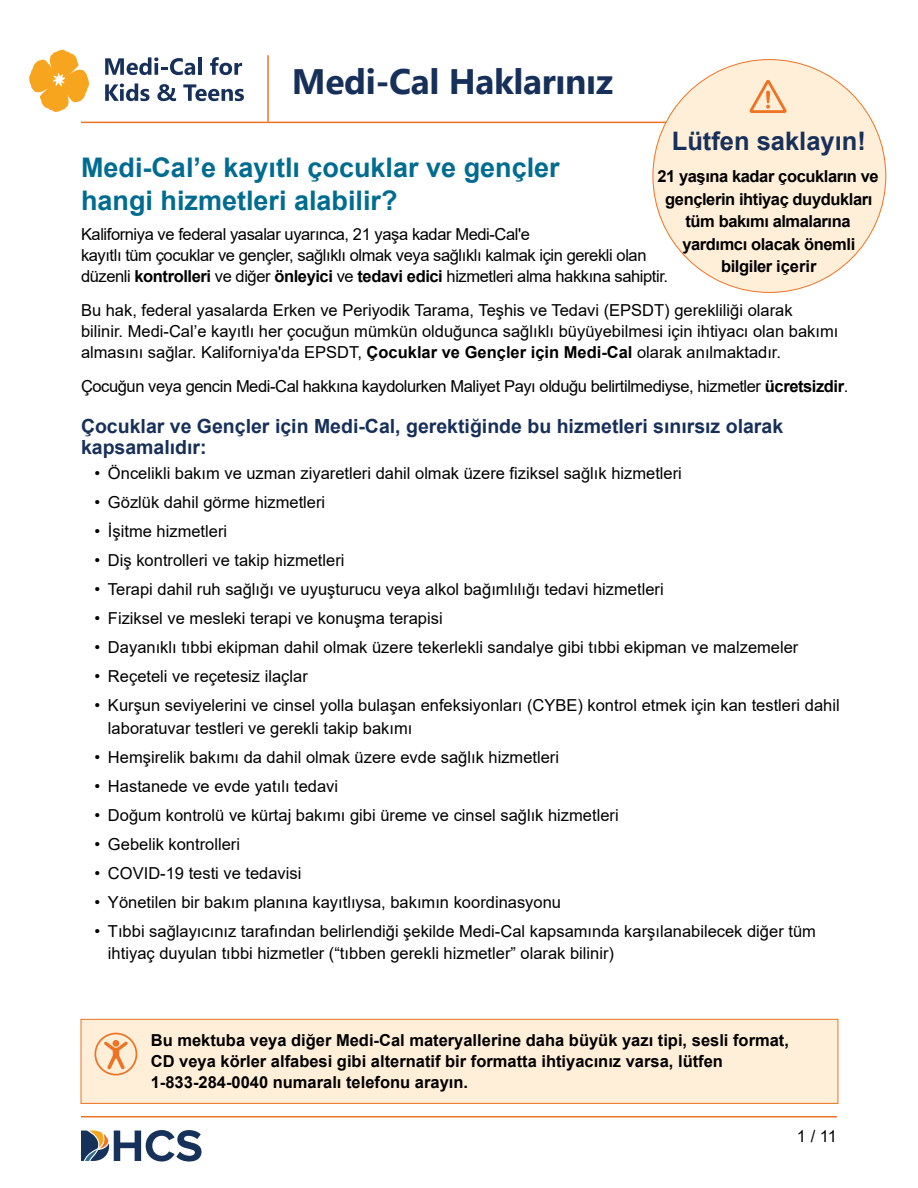
<style>
.page{position:relative;width:918px;height:1188px;background:#fff}
.page>*{position:absolute;margin:0;border:0;box-sizing:border-box;transform-origin:0 0}
.t1{font:700 35.4px "Segoe UI";letter-spacing:-.01em;color:#17305a}
.t2{font:700 27px/33px "Arial";color:#006c90}
.t3{font:700 25.5px "Arial";color:#173059}
.t4{font:700 19.5px/21px "Arial";color:#173059}
.t5{font:16.5px/21px "Arial";color:#000}
.t6{font:16.5px/21px "Arial";letter-spacing:-.025em;color:#000}
.t7{font:700 16.5px/21px "Arial";color:#000}
.t8{font:700 16.5px/22.5px "Arial";letter-spacing:-.025em;color:#000;text-align:center}
.s1{font-weight:700}
</style>
<div class="page">
<hr style="left:81px;top:1116px;width:756px;height:2px;background:#ec7424">
<svg style="left:81px;top:1130px;width:121px;height:32px"></svg>
<div style="left:81px;top:1019px;width:757px;height:84px;background:#ffeed8"></div>
<hr style="left:267px;top:55px;width:2px;height:67px;background:#ec7424">
<div style="left:81px;top:1019px;width:757px;height:85px;border:1px solid #ec7424"></div>
<hr style="left:81px;top:122px;width:756px;height:1px;background:#ec7424">
<div style="left:653px;top:60px;width:233px;height:232px;background:#ffeed8;border-radius:50%"></div>
<svg style="left:750px;top:80px;width:37px;height:33px"></svg>
<svg style="left:29px;top:49px;width:60px;height:63px"></svg>
<svg style="left:94px;top:1033px;width:43px;height:43px"></svg>
<svg style="left:105px;top:57px;width:90px;height:18px"></svg>
<hr style="left:198px;top:57px;width:4px;height:18px;background:#17305a">
<svg style="left:210px;top:57px;width:32px;height:18px"></svg>
<svg style="left:105px;top:83px;width:45px;height:18px"></svg>
<svg style="left:157px;top:84px;width:19px;height:17px"></svg>
<svg style="left:183px;top:84px;width:61px;height:17px"></svg>
<h1 class="t1" style="left:292px;top:48px;width:323px">Medi-Cal Haklarınız</h1>
<p class="t3" style="left:672px;top:123px;width:196px">Lütfen saklayın!</p>
<p class="t8" style="left:657px;top:165px;width:223px">21 yaşına kadar çocukların ve gençlerin ihtiyaç duydukları tüm bakımı almalarına yardımcı olacak önemli bilgiler içerir</p>
<h2 class="t2" style="left:81px;top:151px;width:480px">Medi-Cal’e kayıtlı çocuklar ve gençler hangi hizmetleri alabilir?</h2>
<p class="t6" style="left:81px;top:224px;width:589px">Kaliforniya ve federal yasalar uyarınca, 21 yaşa kadar Medi-Cal'e<br>kayıtlı tüm çocuklar ve gençler, sağlıklı olmak veya sağlıklı kalmak için gerekli olan düzenli <span class="s1">kontrolleri</span> ve diğer <span class="s1">önleyici</span> ve <span class="s1">tedavi edici</span> hizmetleri alma hakkına sahiptir.</p>
<p class="t5" style="left:81px;top:300px;width:759px">Bu hak, federal yasalarda Erken ve Periyodik Tarama, Teşhis ve Tedavi (EPSDT) gerekliliği olarak bilinir. Medi-Cal’e kayıtlı her çocuğun mümkün olduğunca sağlıklı büyüyebilmesi için ihtiyacı olan bakımı almasını sağlar. Kaliforniya'da EPSDT, <span class="s1">Çocuklar ve Gençler için Medi-Cal</span> olarak anılmaktadır.</p>
<p class="t6" style="left:81px;top:376px;width:769px">Çocuğun veya gencin Medi-Cal hakkına kaydolurken Maliyet Payı olduğu belirtilmediyse, hizmetler <span class="s1">ücretsizdir</span>.</p>
<h3 class="t4" style="left:81px;top:416px;width:704px">Çocuklar ve Gençler için Medi-Cal, gerektiğinde bu hizmetleri sınırsız olarak kapsamalıdır:</h3>
<p class="t5" style="left:94px;top:463px;width:589px">• Öncelikli bakım ve uzman ziyaretleri dahil olmak üzere fiziksel sağlık hizmetleri</p>
<p class="t5" style="left:94px;top:492px;width:232px">• Gözlük dahil görme hizmetleri</p>
<p class="t5" style="left:94px;top:521px;width:134px">• İşitme hizmetleri</p>
<p class="t5" style="left:94px;top:550px;width:252px">• Diş kontrolleri ve takip hizmetleri</p>
<p class="t5" style="left:94px;top:579px;width:571px">• Terapi dahil ruh sağlığı ve uyuşturucu veya alkol bağımlılığı tedavi hizmetleri</p>
<p class="t5" style="left:94px;top:608px;width:350px">• Fiziksel ve mesleki terapi ve konuşma terapisi</p>
<p class="t5" style="left:94px;top:637px;width:705px">• Dayanıklı tıbbi ekipman dahil olmak üzere tekerlekli sandalye gibi tıbbi ekipman ve malzemeler</p>
<p class="t5" style="left:94px;top:666px;width:215px">• Reçeteli ve reçetesiz ilaçlar</p>
<p class="t5" style="left:108px;top:694px;width:733px;line-height:22.5px;text-indent:-13px">• Kurşun seviyelerini ve cinsel yolla bulaşan enfeksiyonları (CYBE) kontrol etmek için kan testleri dahil laboratuvar testleri ve gerekli takip bakımı</p>
<p class="t5" style="left:94px;top:746px;width:466px">• Hemşirelik bakımı da dahil olmak üzere evde sağlık hizmetleri</p>
<p class="t5" style="left:94px;top:775px;width:245px">• Hastanede ve evde yatılı tedavi</p>
<p class="t5" style="left:94px;top:804px;width:526px">• Doğum kontrolü ve kürtaj bakımı gibi üreme ve cinsel sağlık hizmetleri</p>
<p class="t5" style="left:94px;top:833px;width:147px">• Gebelik kontrolleri</p>
<p class="t5" style="left:94px;top:862px;width:208px">• COVID-19 testi ve tedavisi</p>
<p class="t5" style="left:94px;top:891px;width:468px">• Yönetilen bir bakım planına kayıtlıysa, bakımın koordinasyonu</p>
<p class="t5" style="left:108px;top:919px;width:709px;line-height:22.5px;text-indent:-13px">• Tıbbi sağlayıcınız tarafından belirlendiği şekilde Medi-Cal kapsamında karşılanabilecek diğer tüm ihtiyaç duyulan tıbbi hizmetler (“tıbben gerekli hizmetler” olarak bilinir)</p>
<h4 class="t7" style="left:151px;top:1030px;width:640px">Bu mektuba veya diğer Medi-Cal materyallerine daha büyük yazı tipi, sesli format,<br>CD veya körler alfabesi gibi alternatif bir formatta ihtiyacınız varsa, lütfen<br>1-833-284-0040 numaralı telefonu arayın.</h4>
<p class="t5" style="left:797px;top:1126px;width:42px">1 / 11</p>
</div>
